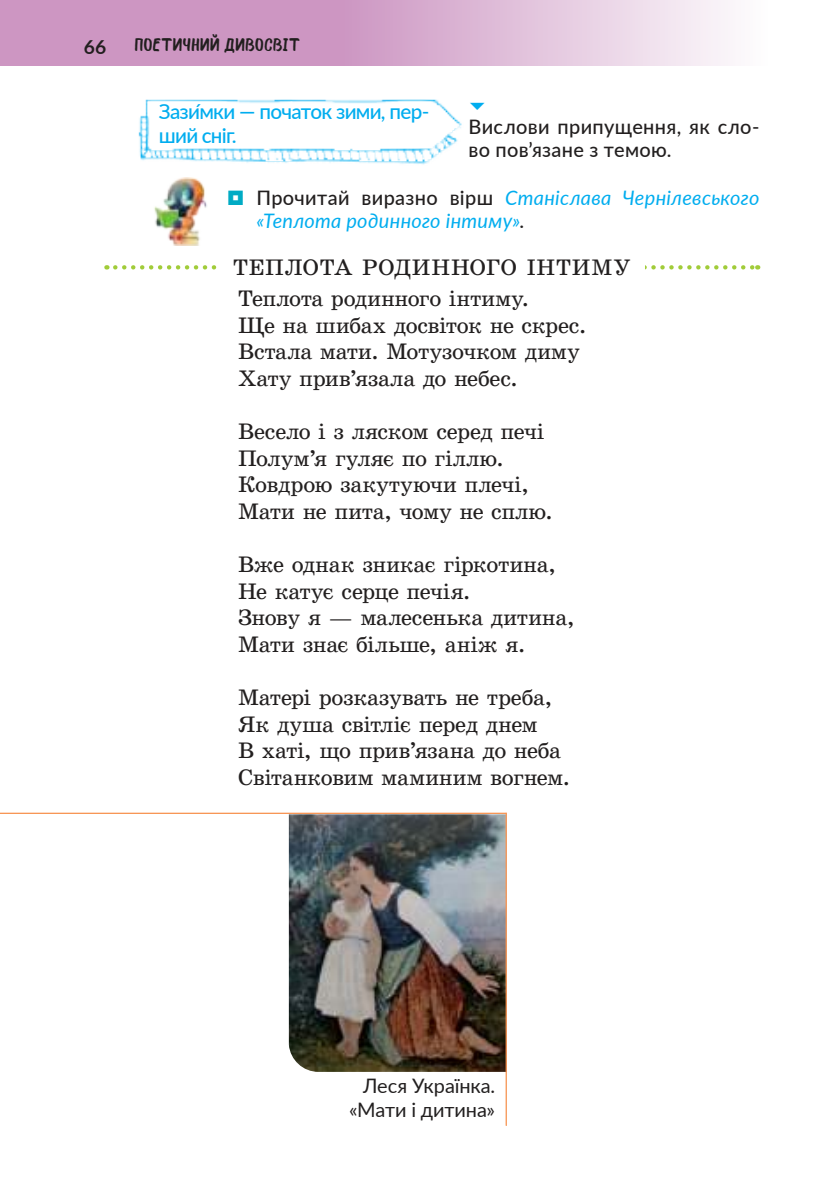
<style>
.page{position:relative;width:819px;height:1191px;background:#fff}
.page>*{position:absolute;margin:0;border:0;box-sizing:border-box;transform-origin:0 0}
.t1{font:22.75px/26.6px "School Book Alx";letter-spacing:-.015em;color:#221f1f}
.t2{font:500 20.65px "Lato";letter-spacing:-.035em;color:#00adef}
.t3{font:20.65px "Lato";color:#00adef}
.t4{font:italic 19.95px/23.4px "Lato";letter-spacing:.015em;color:#00adef}
.t5{font:500 19.95px/23.4px "Lato";letter-spacing:.015em;color:#221f1f}
.t6{font:19.95px/23.4px "Lato";letter-spacing:-.005em;color:#221f1f;text-align:right}
.t7{font:700 19.25px "Lato";color:#221f1f}
.t8{font:17.5px "Bosk";letter-spacing:.03em;color:#221f1f}
.s1{font-weight:500;font-style:normal;color:#221f1f}
</style>
<div class="page">
<svg style="left:115px;top:265px;width:643px;height:4px"></svg>
<div style="left:219px;top:252px;width:426px;height:28px;background:#fff"></div>
<img style="left:138px;top:99px;width:324px;height:66px">
<img style="left:154px;top:178px;width:53px;height:68px">
<img style="left:289px;top:814px;width:216px;height:257px">
<hr style="left:0;top:812px;width:506px;height:2px;background:#f79655">
<hr style="left:505px;top:813px;width:2px;height:312px;background:#f79655">
<svg style="left:0;top:0;width:730px;height:65px;background:#d8afd0"></svg>
<p class="t7" style="left:84px;top:36px;width:24px">66</p>
<p class="t8" style="left:135px;top:34px;width:167px">ПОЕТИЧНИЙ ДИВОСВІТ</p>
<p class="t2" style="left:159px;top:97px;width:272px">Зазимки — початок зими, пер-</p>
<p class="t3" style="left:202px;top:97px;width:7px">́</p>
<p class="t2" style="left:159px;top:121px;width:79px">ший сніг.</p>
<p class="t5" style="left:468px;top:114px;width:292px">Вислови припущення, як сло&shy;во пов’язане з темою.</p>
<p class="t4" style="left:256px;top:185px;width:504px"><span class="s1">Прочитай виразно вірш</span> Станіслава Чернілевського «Теплота родинного інтиму»<span class="s1">.</span></p>
<p class="t1" style="left:233px;top:251px;width:399px;line-height:31.5px">ТЕПЛОТА РОДИННОГО ІНТИМУ<br>Теплота родинного інтиму.</p>
<p class="t1" style="left:238px;top:312px;width:350px">Ще на шибах досвіток не скрес.<br>Встала мати. Мотузочком диму<br>Хату прив’язала до небес.</p>
<p class="t1" style="left:238px;top:418px;width:316px">Весело і з ляском серед печі<br>Полум’я гуляє по гіллю.<br>Ковдрою закутуючи плечі,<br>Мати не пита, чому не сплю.</p>
<p class="t1" style="left:238px;top:551px;width:338px">Вже однак зникає гіркотина,<br>Не катує серце печія.<br>Знову я — малесенька дитина,<br>Мати знає більше, аніж я.</p>
<p class="t1" style="left:238px;top:684px;width:333px">Матері розказувать не треба,<br>Як душа світліє перед днем<br>В хаті, що прив’язана до неба<br>Світанковим маминим вогнем.</p>
<p class="t6" style="left:349px;top:1073px;width:147px">Леся Українка. «Мати і дитина»</p>
</div>
